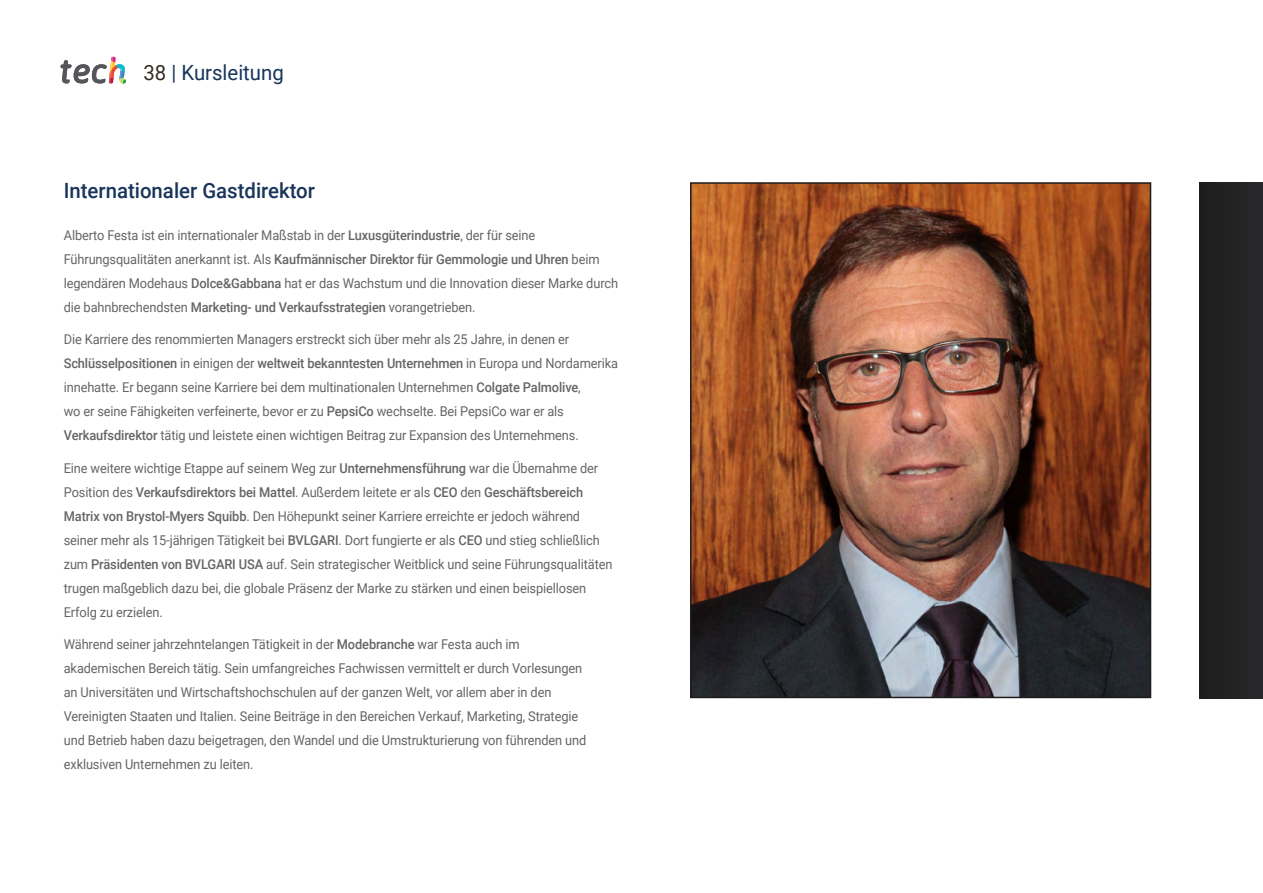
<style>
.page{position:relative;width:1263px;height:893px;background:#fff}
.page>*{position:absolute;margin:0;border:0;box-sizing:border-box;transform-origin:0 0}
.t1{font:500 21px "Roboto";color:#19355b}
.t2{font:21px "Roboto";color:#17355b}
.t3{font:13.5px/24px "Roboto";letter-spacing:-.01em;color:#656565;scale:.95 1}
.s1{color:#312e20}
.s2{font-weight:500}
</style>
<div class="page">
<div style="left:1199px;top:182px;width:64px;height:516px;background:#222223"></div>
<svg style="left:61px;top:57px;width:65px;height:27px"></svg>
<img style="left:693px;top:185px;width:455px;height:510px">
<div style="left:690px;top:182px;width:461px;height:516px;border:2px solid #1d1c1d"></div>
<h1 class="t2" style="left:144px;top:57px;width:142px"><span class="s1">38</span> | Kursleitung</h1>
<h1 class="t1" style="left:64px;top:176px;width:253px">Internationaler Gastdirektor</h1>
<p class="t3" style="left:64px;top:222px;width:585px">Alberto Festa ist ein internationaler Maßstab in der <span class="s2">Luxusgüterindustrie</span>, der für seine Führungsqualitäten anerkannt ist. Als <span class="s2">Kaufmännischer Direktor für Gemmologie und Uhren</span> beim legendären Modehaus <span class="s2">Dolce&amp;Gabbana</span> hat er das Wachstum und die Innovation dieser Marke durch die bahnbrechendsten <span class="s2">Marketing- und Verkaufsstrategien</span> vorangetrieben.</p>
<p class="t3" style="left:64px;top:327px;width:585px">Die Karriere des renommierten Managers erstreckt sich über mehr als 25 Jahre, in denen er <span class="s2">Schlüsselpositionen</span> in einigen der <span class="s2">weltweit bekanntesten Unternehmen</span> in Europa und Nordamerika innehatte. Er begann seine Karriere bei dem multinationalen Unternehmen <span class="s2">Colgate Palmolive</span>,<br>wo er seine Fähigkeiten verfeinerte, bevor er zu <span class="s2">PepsiCo</span> wechselte. Bei PepsiCo war er als <span class="s2">Verkaufsdirektor</span> tätig und leistete einen wichtigen Beitrag zur Expansion des Unternehmens.</p>
<p class="t3" style="left:64px;top:455px;width:579px">Eine weitere wichtige Etappe auf seinem Weg zur <span class="s2">Unternehmensführung</span> war die Übernahme der Position des <span class="s2">Verkaufsdirektors bei Mattel</span>. Außerdem leitete er als <span class="s2">CEO</span> den <span class="s2">Geschäftsbereich Matrix von Brystol-Myers Squibb</span>. Den Höhepunkt seiner Karriere erreichte er jedoch während seiner mehr als 15-jährigen Tätigkeit bei <span class="s2">BVLGARI</span>. Dort fungierte er als <span class="s2">CEO</span> und stieg schließlich zum <span class="s2">Präsidenten von BVLGARI USA</span> auf. Sein strategischer Weitblick und seine Führungsqualitäten trugen maßgeblich dazu bei, die globale Präsenz der Marke zu stärken und einen beispiellosen Erfolg zu erzielen.</p>
<p class="t3" style="left:64px;top:632px;width:551px">Während seiner jahrzehntelangen Tätigkeit in der <span class="s2">Modebranche</span> war Festa auch im akademischen Bereich tätig. Sein umfangreiches Fachwissen vermittelt er durch Vorlesungen an Universitäten und Wirtschaftshochschulen auf der ganzen Welt, vor allem aber in den Vereinigten Staaten und Italien. Seine Beiträge in den Bereichen Verkauf, Marketing, Strategie und Betrieb haben dazu beigetragen, den Wandel und die Umstrukturierung von führenden und exklusiven Unternehmen zu leiten.</p>
</div>
